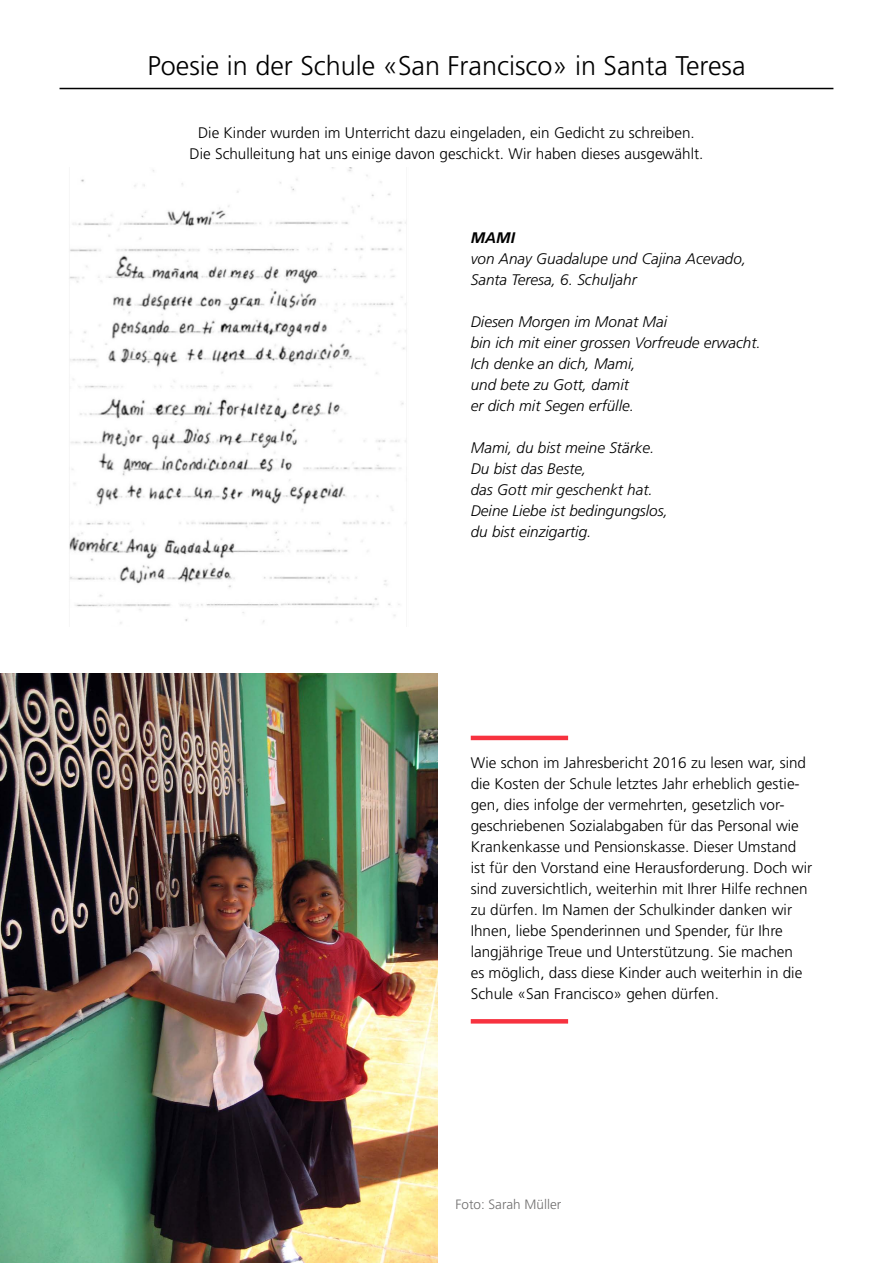
<style>
.page{position:relative;width:893px;height:1263px;background:#fff}
.page>*{position:absolute;margin:0;border:0;box-sizing:border-box;transform-origin:0 0}
.t1{font:300 27px "Frutiger LT Std";color:#000}
.t2{font:300 15.3px/21px "Frutiger LT Std";color:#000;text-align:center}
.t3{font:italic 300 15.3px/21px "Frutiger LT Std";color:#000}
.t4{font:italic 700 15.3px "Frutiger LT Std";color:#000}
.t5{font:300 13.5px "Frutiger LT Std";color:#706f6f}
</style>
<div class="page">
<img style="left:0;top:674px;width:437px;height:589px">
<hr style="left:60px;top:88px;width:773px;height:1px;background:#000">
<hr style="left:471px;top:736px;width:97px;height:4px;background:#f7323f">
<svg style="left:471px;top:1019px;width:97px;height:4px"></svg>
<img style="left:69px;top:167px;width:338px;height:457px">
<h1 class="t1" style="left:147px;top:50px;width:600px">Poesie in der Schule «San Francisco» in Santa Teresa</h1>
<p class="t2" style="left:190px;top:122px;width:515px">Die Kinder wurden im Unterricht dazu eingeladen, ein Gedicht zu schreiben.<br>Die Schulleitung hat uns einige davon geschickt. Wir haben dieses ausgewählt.</p>
<p class="t4" style="left:471px;top:229px;width:46px">MAMI</p>
<p class="t3" style="left:471px;top:248px;width:277px">von Anay Guadalupe und Cajina Acevado,<br>Santa Teresa, 6. Schuljahr</p>
<p class="t3" style="left:471px;top:311px;width:291px">Diesen Morgen im Monat Mai<br>bin ich mit einer grossen Vorfreude erwacht.<br>Ich denke an dich, Mami,<br>und bete zu Gott, damit<br>er dich mit Segen erfülle.</p>
<p class="t3" style="left:471px;top:437px;width:199px">Mami, du bist meine Stärke.<br>Du bist das Beste,<br>das Gott mir geschenkt hat.<br>Deine Liebe ist bedingungslos, du bist einzigartig.</p>
<p class="t2" style="left:471px;top:752px;width:343px;text-align:left">Wie schon im Jahresbericht 2016 zu lesen war, sind die Kosten der Schule letztes Jahr erheblich gestie&shy;gen, dies infolge der vermehrten, gesetzlich vor&shy;geschriebenen Sozialabgaben für das Personal wie Krankenkasse und Pensionskasse. Dieser Umstand ist für den Vorstand eine Herausforderung. Doch wir sind zuversichtlich, weiterhin mit Ihrer Hilfe rechnen zu dürfen. Im Namen der Schulkinder danken wir Ihnen, liebe Spenderinnen und Spender, für Ihre langjährige Treue und Unterstützung. Sie machen<br>es möglich, dass diese Kinder auch weiterhin in die Schule «San Francisco» gehen dürfen.</p>
<p class="t5" style="left:455px;top:1197px;width:107px">Foto: Sarah Müller</p>
</div>
